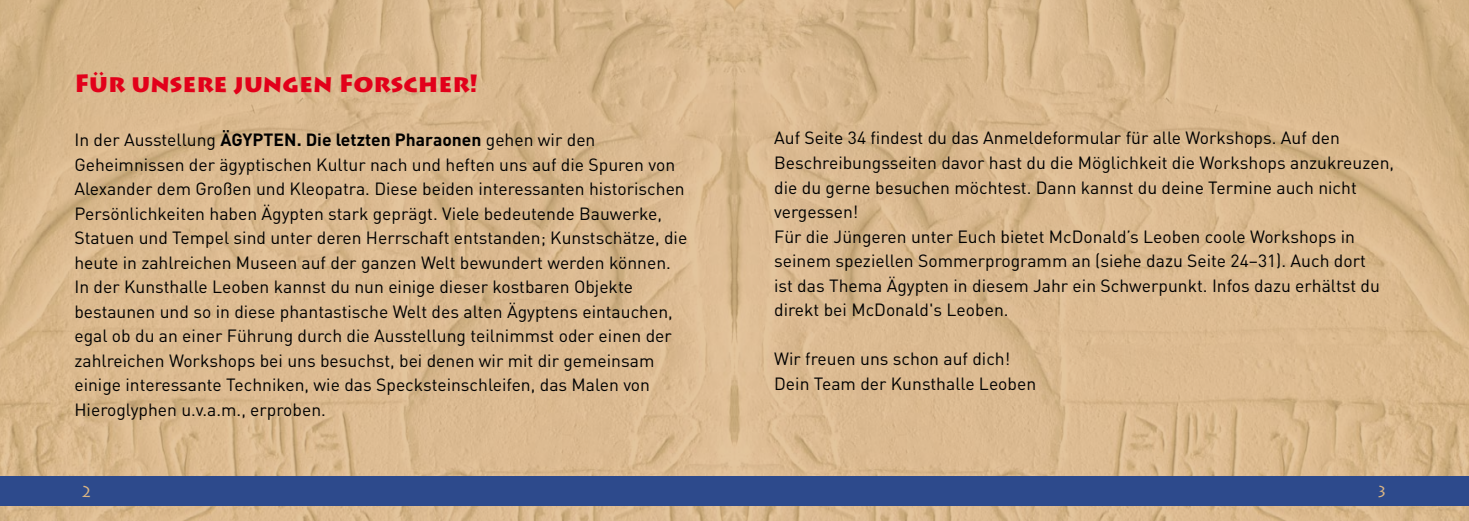
<style>
.page{position:relative;width:1469px;height:521px;background:#fff}
.page>*{position:absolute;margin:0;border:0;box-sizing:border-box;transform-origin:0 0}
.t1{font:900 24.5px "Lithos Pro";color:#e2001a}
.t2{font:17.5px/24.5px "DIN";color:#000}
.t3{font:15.75px "Lithos Pro";color:#dcb683}
.s1{font-weight:700}
</style>
<div class="page">
<img style="left:0;top:0;width:734px;height:521px">
<svg style="left:734px;top:0;width:734px;height:521px;background:#d9b88e"></svg>
<div style="left:0;top:476px;width:1468px;height:30px;background:#2d4a8c"></div>
<h1 class="t1" style="left:74px;top:69px;width:405px">Für unsere jungen Forscher!</h1>
<p class="t2" style="left:74px;top:127px;width:614px">In der Ausstellung <span class="s1">ÄGYPTEN. Die letzten Pharaonen</span> gehen wir den Geheimnissen der ägyptischen Kultur nach und heften uns auf die Spuren von Alexander dem Großen und Kleopatra. Diese beiden interessanten historischen Persönlichkeiten haben Ägypten stark geprägt. Viele bedeutende Bauwerke, Statuen und Tempel sind unter deren Herrschaft entstanden; Kunstschätze, die heute in zahlreichen Museen auf der ganzen Welt bewundert werden können.<br>In der Kunsthalle Leoben kannst du nun einige dieser kostbaren Objekte bestaunen und so in diese phantastische Welt des alten Ägyptens eintauchen, egal ob du an einer Führung durch die Ausstellung teilnimmst oder einen der zahlreichen Workshops bei uns besuchst, bei denen wir mit dir gemeinsam einige interessante Techniken, wie das Specksteinschleifen, das Malen von Hieroglyphen u.v.a.m., erproben.</p>
<p class="t2" style="left:774px;top:126px;width:621px">Auf Seite 34 findest du das Anmeldeformular für alle Workshops. Auf den Beschreibungsseiten davor hast du die Möglichkeit die Workshops anzukreuzen, die du gerne besuchen möchtest. Dann kannst du deine Termine auch nicht vergessen!<br>Für die Jüngeren unter Euch bietet McDonald’s Leoben coole Workshops in seinem speziellen Sommerprogramm an (siehe dazu Seite 24–31). Auch dort<br>ist das Thema Ägypten in diesem Jahr ein Schwerpunkt. Infos dazu erhältst du direkt bei McDonald's Leoben.</p>
<p class="t2" style="left:774px;top:346px;width:263px">Wir freuen uns schon auf dich!<br>Dein Team der Kunsthalle Leoben</p>
<p class="t3" style="left:81px;top:482px;width:13px">2</p>
<p class="t3" style="left:1376px;top:482px;width:13px">3</p>
</div>
